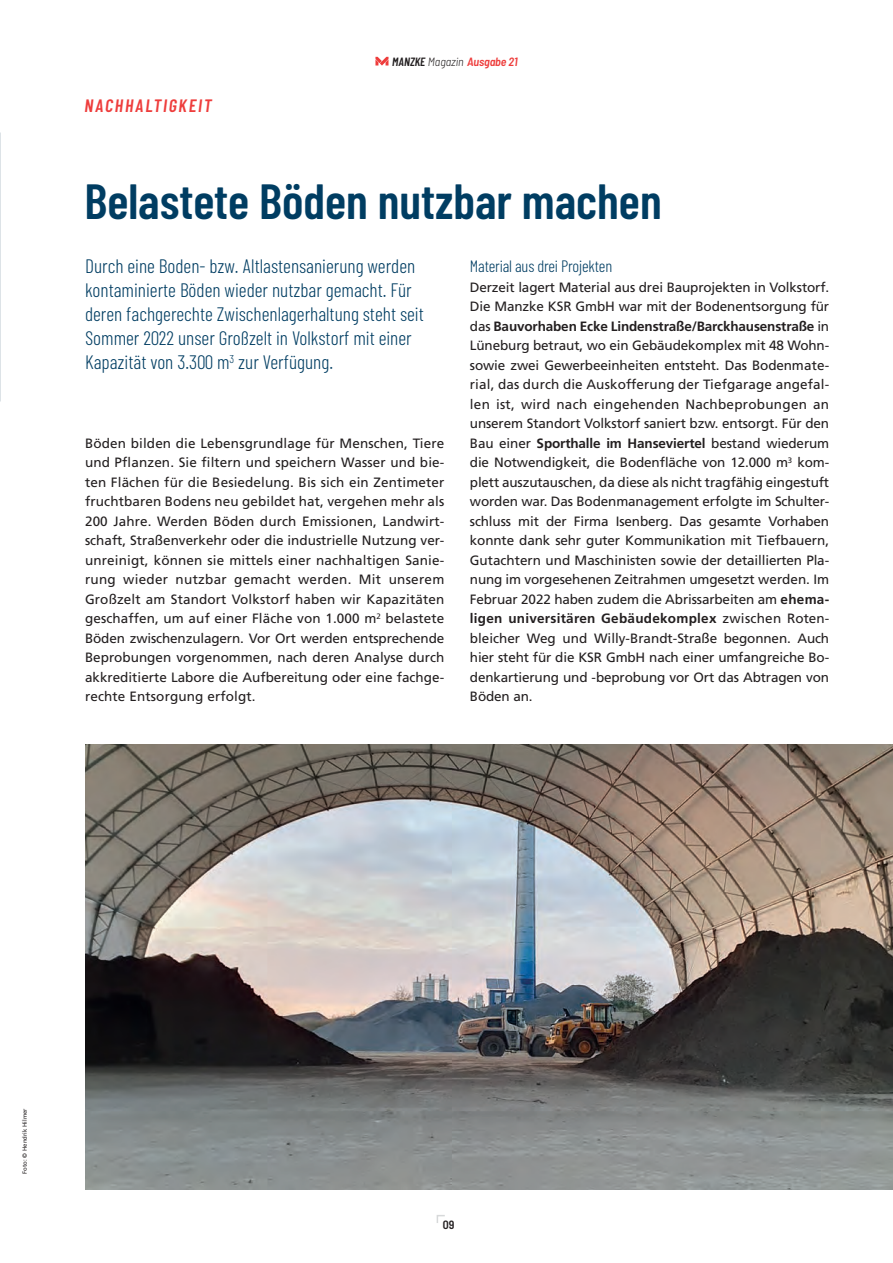
<style>
.page{position:relative;width:893px;height:1263px;background:#fff}
.page>*{position:absolute;margin:0;border:0;box-sizing:border-box;transform-origin:0 0}
.t1{font:600 49.5px "Barlow Condensed";color:#003d62}
.t2{font:300 19.5px/24px "Barlow Condensed";color:#003d62}
.t3{font:italic 600 18px "Barlow Condensed";letter-spacing:.1em;color:#ee3d3c}
.t4{font:300 16.5px "Barlow Condensed";letter-spacing:-.01em;color:#003d62}
.t5{font:13.5px/19.5px "Frutiger";letter-spacing:-.005em;color:#231f20;text-align:justify}
.t6{font:italic 600 semi-condensed 12px "Barlow";letter-spacing:-.01em;color:#ee3d3c}
.t7{font:600 semi-condensed 12px "Barlow";color:#231f20}
.t8{font:6px "Frutiger";color:#231f20}
.s1{font-family:"Barlow Condensed";font-stretch:normal;color:#231f20}
.s2{font-weight:300;color:#231f20}
.s3{font-family:"Frutiger CE";font-weight:700}
</style>
<div class="page">
<svg style="left:0;top:257px;width:1px;height:66px"></svg>
<img style="left:85px;top:744px;width:808px;height:446px">
<svg style="left:375px;top:57px;width:13px;height:9px"></svg>
<svg style="left:436px;top:1215px;width:9px;height:8px"></svg>
<p class="t3" style="left:84px;top:94px;width:129px">NACHHALTIGKEIT</p>
<p class="t6" style="left:392px;top:54px;width:127px"><span class="s1">MANZKE</span> <span class="s2">Magazin</span> Ausgabe 21</p>
<p class="t1" style="left:84px;top:171px;width:579px">Belastete Böden nutzbar machen</p>
<p class="t2" style="left:85px;top:253px;width:332px">Durch eine Boden- bzw. Altlastensanierung werden</p>
<p class="t2" style="left:85px;top:278px;width:340px">kontaminierte Böden wieder nutzbar gemacht. Für deren fachgerechte Zwischenlagerhaltung steht seit Sommer 2022 unser Großzelt in Volkstorf mit einer Kapazität von 3.300 m<sup>3</sup> zur Verfügung.</p>
<p class="t5" style="left:85px;top:433px;width:361px">Böden bilden die Lebensgrundlage für Menschen, Tiere und Pflanzen. Sie filtern und speichern Wasser und bie&shy;ten Flächen für die Besiedelung. Bis sich ein Zentimeter fruchtbaren Bodens neu gebildet hat, vergehen mehr als 200 Jahre. Werden Böden durch Emissionen, Landwirt&shy;schaft, Straßenverkehr oder die industrielle Nutzung ver&shy;unreinigt, können sie mittels einer nachhaltigen Sanie&shy;rung wieder nutzbar gemacht werden. Mit unserem Großzelt am Standort Volkstorf haben wir Kapazitäten geschaffen, um auf einer Fläche von 1.000 m<sup>2</sup> belastete Böden zwischenzulagern. Vor Ort werden entsprechende Beprobungen vorgenommen, nach deren Analyse durch akkreditierte Labore die Aufbereitung oder eine fachge&shy;rechte Entsorgung erfolgt.</p>
<p class="t4" style="left:470px;top:256px;width:144px">Material aus drei Projekten</p>
<p class="t5" style="left:470px;top:277px;width:361px">Derzeit lagert Material aus drei Bauprojekten in Volkstorf.<br>Die Manzke KSR GmbH war mit der Bodenentsorgung für das <span class="s3">Bauvorhaben Ecke Lindenstraße/Barckhausenstraße</span> in Lüneburg betraut, wo ein Gebäudekomplex mit 48 Wohn&shy;sowie zwei Gewerbeeinheiten entsteht. Das Bodenmate&shy;rial, das durch die Auskofferung der Tiefgarage angefal&shy;len ist, wird nach eingehenden Nachbeprobungen an unserem Standort Volkstorf saniert bzw. entsorgt. Für den Bau einer <span class="s3">Sporthalle im Hanseviertel</span> bestand wiederum die Notwendigkeit, die Bodenfläche von 12.000 m<sup>3</sup> kom&shy;plett auszutauschen, da diese als nicht tragfähig eingestuft worden war. Das Bodenmanagement erfolgte im Schulter&shy;schluss mit der Firma Isenberg. Das gesamte Vorhaben konnte dank sehr guter Kommunikation mit Tiefbauern, Gutachtern und Maschinisten sowie der detaillierten Pla&shy;nung im vorgesehenen Zeitrahmen umgesetzt werden. Im Februar 2022 haben zudem die Abrissarbeiten am <span class="s3">ehema&shy;ligen universitären Gebäudekomplex</span> zwischen Roten&shy;bleicher Weg und Willy-Brandt-Straße begonnen. Auch hier steht für die KSR GmbH nach einer umfangreiche Bo&shy;denkartierung und -beprobung vor Ort das Abtragen von Böden an.</p>
<p class="t8" style="left:21px;top:1173px;width:67px;rotate:-90deg">Foto: © Hendrik Hilmer</p>
<p class="t7" style="left:443px;top:1217px;width:13px">09</p>
</div>
